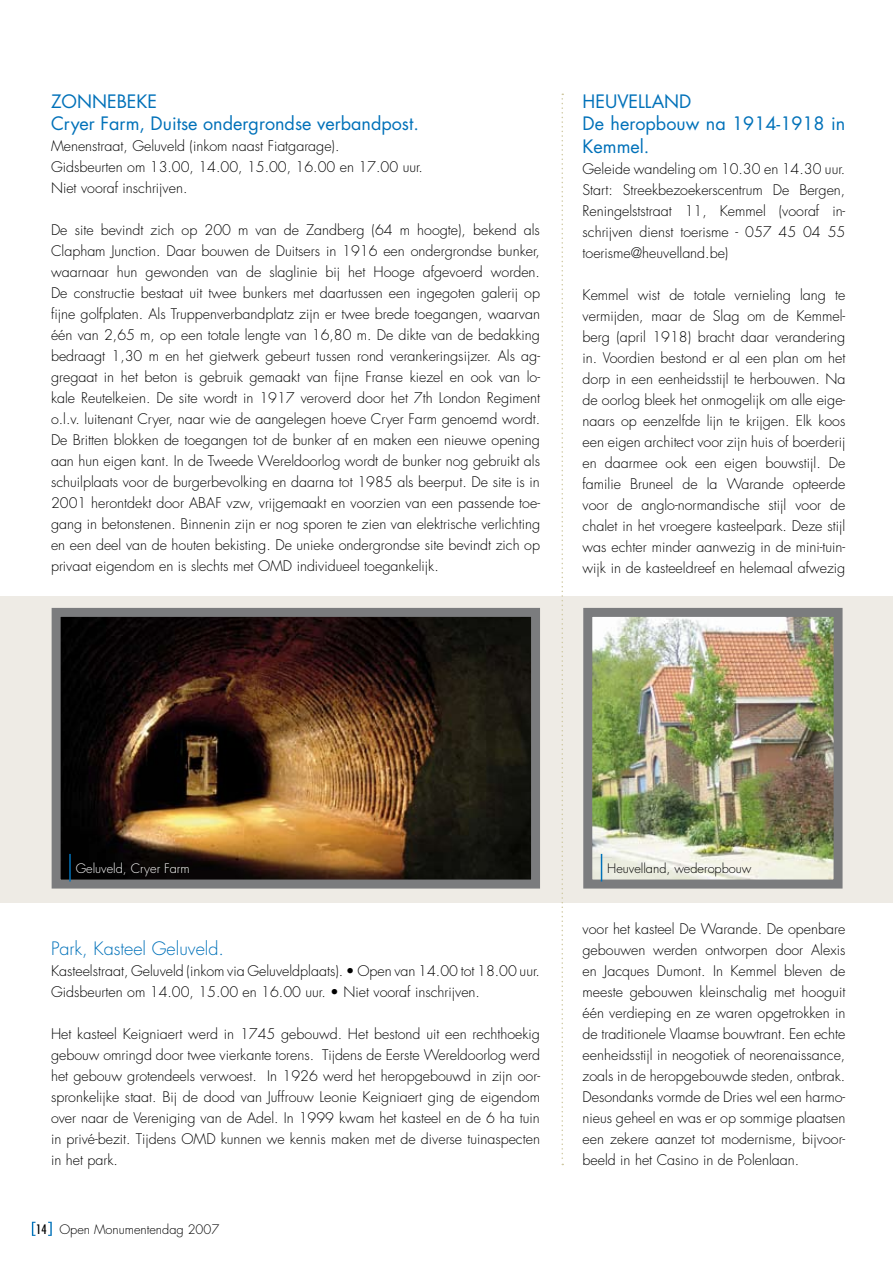
<style>
.page{position:relative;width:893px;height:1263px;background:#fff}
.page>*{position:absolute;margin:0;border:0;box-sizing:border-box;transform-origin:0 0}
.t1{font:18px/22.5px "Futura";color:#0071b9}
.t2{font:300 18px "Futura";color:#0071b9}
.t3{font:300 14.25px/21px "Futura";color:#000;text-align:justify}
.t4{font:300 12.75px "Futura";color:#000}
.t5{font:300 12.75px "Futura";color:#fff}
.s1{font-weight:400;font-stretch:condensed}
</style>
<div class="page">
<svg style="left:32px;top:1222px;width:20px;height:14px"></svg>
<div style="left:0;top:596px;width:893px;height:306px;background:#eeebe5"></div>
<img style="left:62px;top:618px;width:468px;height:260px">
<div style="left:52px;top:608px;width:488px;height:280px;border:9px solid #7b7c7e"></div>
<img style="left:593px;top:618px;width:239px;height:260px">
<div style="left:583px;top:608px;width:259px;height:280px;border:9px solid #7b7c7e"></div>
<hr style="left:69px;top:854px;width:2px;height:27px;background:#0071b9">
<svg style="left:601px;top:854px;width:1px;height:27px"></svg>
<svg style="left:561px;top:94px;width:2px;height:1071px"></svg>
<p class="t1" style="left:51px;top:90px;width:369px">Zonnebeke<br>Cryer Farm, Duitse ondergrondse verbandpost.</p>
<p class="t3" style="left:51px;top:136px;width:374px;text-align:left">Menenstraat, Geluveld (inkom naast Fiatgarage).<br>Gidsbeurten om 13.00, 14.00, 15.00, 16.00 en 17.00 uur.<br>Niet vooraf inschrijven.</p>
<p class="t3" style="left:51px;top:220px;width:491px">De site bevindt zich op 200 m van de Zandberg (64 m hoogte), bekend als Clapham Junction. Daar bouwen de Duitsers in 1916 een ondergrondse bunker, waarnaar hun gewonden van de slaglinie bij het Hooge afgevoerd worden.<br>De constructie bestaat uit twee bunkers met daartussen een ingegoten galerij op fijne golfplaten. Als Truppenverbandplatz zijn er twee brede toegangen, waarvan één van 2,65 m, op een totale lengte van 16,80 m. De dikte van de bedakking bedraagt 1,30 m en het gietwerk gebeurt tussen rond verankeringsijzer. Als ag&shy;gregaat in het beton is gebruik gemaakt van fijne Franse kiezel en ook van lo&shy;kale Reutelkeien. De site wordt in 1917 veroverd door het 7th London Regiment o.l.v. luitenant Cryer, naar wie de aangelegen hoeve Cryer Farm genoemd wordt.<br>De Britten blokken de toegangen tot de bunker af en maken een nieuwe opening aan hun eigen kant. In de Tweede Wereldoorlog wordt de bunker nog gebruikt als schuilplaats voor de burgerbevolking en daarna tot 1985 als beerput. De site is in 2001 herontdekt door ABAF vzw, vrijgemaakt en voorzien van een passende toe&shy;gang in betonstenen. Binnenin zijn er nog sporen te zien van elektrische verlichting en een deel van de houten bekisting. De unieke ondergrondse site bevindt zich op privaat eigendom en is slechts met OMD individueel toegankelijk.</p>
<p class="t1" style="left:583px;top:90px;width:264px">H euvelland<br>De heropbouw na 1914-1918 in<br>Kemmel.</p>
<p class="t3" style="left:583px;top:158px;width:264px">Geleide wandeling om 10.30 en 14.30 uur.<br>Start: Streekbezoekerscentrum De Bergen, Reningelststraat 11, Kemmel (vooraf in&shy;schrijven dienst toerisme - 057 45 04 55 toerisme@heuvelland.be)</p>
<p class="t3" style="left:583px;top:284px;width:264px">Kemmel wist de totale vernieling lang te vermijden, maar de Slag om de Kemmel&shy;berg (april 1918) bracht daar verandering in. Voordien bestond er al een plan om het dorp in een eenheidsstijl te herbouwen. Na de oorlog bleek het onmogelijk om alle eige&shy;naars op eenzelfde lijn te krijgen. Elk koos een eigen architect voor zijn huis of boerderij en daarmee ook een eigen bouwstijl. De familie Bruneel de la Warande opteerde voor de anglo-normandische stijl voor de chalet in het vroegere kasteelpark. Deze stijl was echter minder aanwezig in de mini-tuin&shy;wijk in de kasteeldreef en helemaal afwezig</p>
<p class="t5" style="left:76px;top:860px;width:116px">Geluveld, Cryer Farm</p>
<p class="t4" style="left:607px;top:860px;width:146px">Heuvelland, wederopbouw</p>
<p class="t2" style="left:51px;top:937px;width:175px">Park, Kasteel Geluveld.</p>
<p class="t3" style="left:51px;top:961px;width:490px">Kasteelstraat, Geluveld (inkom via Geluveldplaats). • Open van 14.00 tot 18.00 uur.<br>Gidsbeurten om 14.00, 15.00 en 16.00 uur. • Niet vooraf inschrijven.</p>
<p class="t3" style="left:51px;top:1024px;width:490px">Het kasteel Keigniaert werd in 1745 gebouwd. Het bestond uit een rechthoekig gebouw omringd door twee vierkante torens. Tijdens de Eerste Wereldoorlog werd het gebouw grotendeels verwoest. In 1926 werd het heropgebouwd in zijn oor&shy;spronkelijke staat. Bij de dood van Juffrouw Leonie Keigniaert ging de eigendom over naar de Vereniging van de Adel. In 1999 kwam het kasteel en de 6 ha tuin in privé-bezit. Tijdens OMD kunnen we kennis maken met de diverse tuinaspecten in het park.</p>
<p class="t4" style="left:36px;top:1221px;width:185px"><span class="s1">14</span> Open Monumentendag 2007</p>
<p class="t3" style="left:583px;top:919px;width:264px">voor het kasteel De Warande. De openbare gebouwen werden ontworpen door Alexis en Jacques Dumont. In Kemmel bleven de meeste gebouwen kleinschalig met hooguit één verdieping en ze waren opgetrokken in de traditionele Vlaamse bouwtrant. Een echte eenheidsstijl in neogotiek of neorenaissance, zoals in de heropgebouwde steden, ontbrak.<br>Desondanks vormde de Dries wel een harmo&shy;nieus geheel en was er op sommige plaatsen een zekere aanzet tot modernisme, bijvoor&shy;beeld in het Casino in de Polenlaan.</p>
</div>
